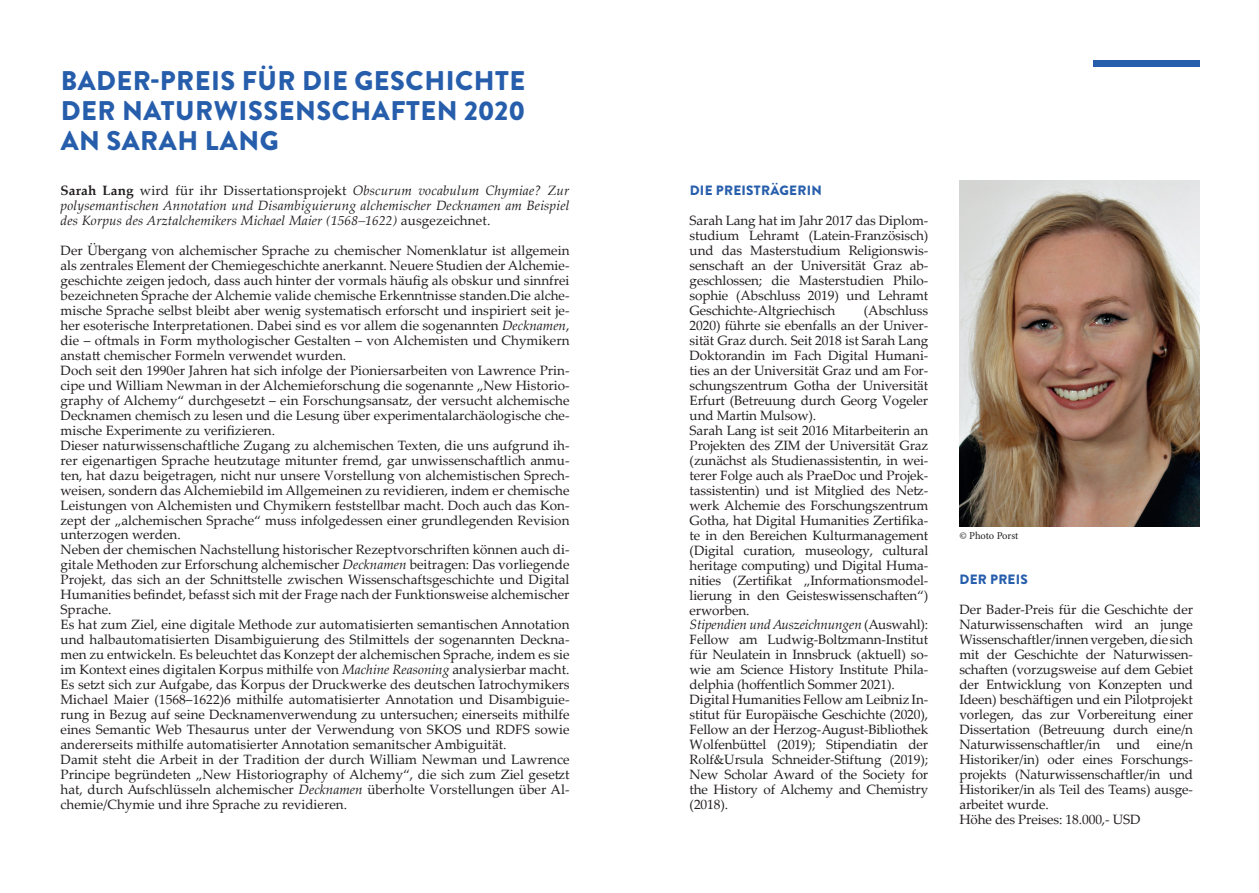
<style>
.page{position:relative;width:1259px;height:893px;background:#fff}
.page>*{position:absolute;margin:0;border:0;box-sizing:border-box;transform-origin:0 0}
.t1{font:900 27px/30px "Brandon Grotesque";letter-spacing:.02em;color:#275eac;text-align:justify}
.t2{font:13.5px/15px "Palatino Linotype";color:#231f20}
.t3{font:italic 13.5px/15px "Palatino Linotype";letter-spacing:.01em;color:#231f20;text-align:justify}
.t4{font:900 13.5px "Brandon Grotesque";letter-spacing:.02em;color:#275eac}
.t5{font:10.5px "Minion Pro";letter-spacing:-.005em;color:#231f20}
.s1{font-weight:700;font-style:normal}
.s2{font-style:normal}
.s3{font-style:italic}
</style>
<div class="page">
<div style="left:1093px;top:60px;width:106px;height:7px;background:#275eac"></div>
<img style="left:959px;top:181px;width:240px;height:346px">
<h1 class="t1" style="left:61px;top:66px;width:466px">BADER-PREIS FÜR DIE GESCHICHTE DER NATURWISSENSCHAFTEN 2020<br>AN SARAH LANG</h1>
<p class="t3" style="left:61px;top:182px;width:510px"><span class="s1">Sarah Lang</span> <span class="s2">wird für ihr Dissertationsprojekt</span> Obscurum vocabulum Chymiae? Zur polysemantischen Annotation und Disambiguierung alchemischer Decknamen am Beispiel des Korpus des Arztalchemikers Michael Maier (1568–1622) <span class="s2">ausgezeichnet.</span></p>
<p class="t2" style="left:61px;top:242px;width:510px">Der Übergang von alchemischer Sprache zu chemischer Nomenklatur ist allgemein als zentrales Element der Chemiegeschichte anerkannt. Neuere Studien der Alchemie&shy;geschichte zeigen jedoch, dass auch hinter der vormals häufig als obskur und sinnfrei bezeichneten Sprache der Alchemie valide chemische Erkenntnisse standen.Die alche&shy;mische Sprache selbst bleibt aber wenig systematisch erforscht und inspiriert seit je&shy;her esoterische Interpretationen. Dabei sind es vor allem die sogenannten <span class="s3">Decknamen</span>, die – oftmals in Form mythologischer Gestalten – von Alchemisten und Chymikern anstatt chemischer Formeln verwendet wurden.<br>Doch seit den 1990er Jahren hat sich infolge der Pioniersarbeiten von Lawrence Prin&shy;cipe und William Newman in der Alchemieforschung die sogenannte „New Historio&shy;graphy of Alchemy“ durchgesetzt – ein Forschungsansatz, der versucht alchemische Decknamen chemisch zu lesen und die Lesung über experimentalarchäologische che&shy;mische Experimente zu verifizieren.<br>Dieser naturwissenschaftliche Zugang zu alchemischen Texten, die uns aufgrund ih&shy;rer eigenartigen Sprache heutzutage mitunter fremd, gar unwissenschaftlich anmu&shy;ten, hat dazu beigetragen, nicht nur unsere Vorstellung von alchemistischen Sprech&shy;weisen, sondern das Alchemiebild im Allgemeinen zu revidieren, indem er chemische Leistungen von Alchemisten und Chymikern feststellbar macht. Doch auch das Kon&shy;zept der „alchemischen Sprache“ muss infolgedessen einer grundlegenden Revision unterzogen werden.<br>Neben der chemischen Nachstellung historischer Rezeptvorschriften können auch di&shy;gitale Methoden zur Erforschung alchemischer <span class="s3">Decknamen</span> beitragen: Das vorliegende Projekt, das sich an der Schnittstelle zwischen Wissenschaftsgeschichte und Digital Humanities befindet, befasst sich mit der Frage nach der Funktionsweise alchemischer Sprache.<br>Es hat zum Ziel, eine digitale Methode zur automatisierten semantischen Annotation und halbautomatisierten Disambiguierung des Stilmittels der sogenannten Deckna&shy;men zu entwickeln. Es beleuchtet das Konzept der alchemischen Sprache, indem es sie im Kontext eines digitalen Korpus mithilfe von <span class="s3">Machine Reasoning</span> analysierbar macht.<br>Es setzt sich zur Aufgabe, das Korpus der Druckwerke des deutschen Iatrochymikers Michael Maier (1568–1622)6 mithilfe automatisierter Annotation und Disambiguie&shy;rung in Bezug auf seine Decknamenverwendung zu untersuchen; einerseits mithilfe eines Semantic Web Thesaurus unter der Verwendung von SKOS und RDFS sowie andererseits mithilfe automatisierter Annotation semanitscher Ambiguität.<br>Damit steht die Arbeit in der Tradition der durch William Newman und Lawrence Principe begründeten „New Historiography of Alchemy“, die sich zum Ziel gesetzt hat, durch Aufschlüsseln alchemischer <span class="s3">Decknamen</span> überholte Vorstellungen über Al&shy;chemie/Chymie und ihre Sprache zu revidieren.</p>
<p class="t4" style="left:690px;top:181px;width:134px">DIE PREISTRÄGERIN</p>
<p class="t2" style="left:689px;top:212px;width:240px;text-align:justify">Sarah Lang hat im Jahr 2017 das Diplom&shy;studium Lehramt (Latein-Französisch) und das Masterstudium Religionswis&shy;senschaft an der Universität Graz ab&shy;geschlossen; die Masterstudien Philo&shy;sophie (Abschluss 2019) und Lehramt Geschichte-Altgriechisch</p>
<p class="t2" style="left:689px;top:302px;width:240px;text-indent:174px">(Abschluss 2020) führte sie ebenfalls an der Univer&shy;sität Graz durch. Seit 2018 ist Sarah Lang Doktorandin im Fach Digital Humani&shy;ties an der Universität Graz und am For&shy;schungszentrum Gotha der Universität Erfurt (Betreuung durch Georg Vogeler und Martin Mulsow).<br>Sarah Lang ist seit 2016 Mitarbeiterin an Projekten des ZIM der Universität Graz (zunächst als Studienassistentin, in wei&shy;terer Folge auch als PraeDoc und Projek&shy;tassistentin) und ist Mitglied des Netz&shy;werk Alchemie des Forschungszentrum Gotha, hat Digital Humanities Zertifika&shy;te in den Bereichen Kulturmanagement (Digital curation, museology, cultural heritage computing) und Digital Huma&shy;nities (Zertifikat „Informationsmodel&shy;lierung in den Geisteswissenschaften“) erworben.<br><span class="s3">Stipendien und Auszeichnungen</span> (Auswahl):<br>Fellow am Ludwig-Boltzmann-Institut für Neulatein in Innsbruck (aktuell) so&shy;wie am Science History Institute Phila&shy;delphia (hoffentlich Sommer 2021).<br>Digital Humanities Fellow am Leibniz In&shy;stitut für Europäische Geschichte (2020), Fellow an der Herzog-August-Bibliothek Wolfenbüttel (2019); Stipendiatin der Rolf&amp;Ursula Schneider-Stiftung (2019); New Scholar Award of the Society for the History of Alchemy and Chemistry (2018).</p>
<p class="t5" style="left:959px;top:529px;width:60px">© Photo Porst</p>
<p class="t4" style="left:959px;top:570px;width:70px">DER PREIS</p>
<p class="t2" style="left:959px;top:602px;width:235px">Der Bader-Preis für die Geschichte der Naturwissenschaften wird an junge Wissenschaftler/innen vergeben, die sich mit der Geschichte der Naturwissen&shy;schaften (vorzugsweise auf dem Gebiet der Entwicklung von Konzepten und Ideen) beschäftigen und ein Pilotprojekt vorlegen, das zur Vorbereitung einer Dissertation (Betreuung durch eine/n Naturwissenschaftler/in und eine/n Historiker/in) oder eines Forschungs&shy;projekts (Naturwissenschaftler/in und Historiker/in als Teil des Teams) ausge&shy;arbeitet wurde.<br>Höhe des Preises: 18.000,- USD</p>
</div>
